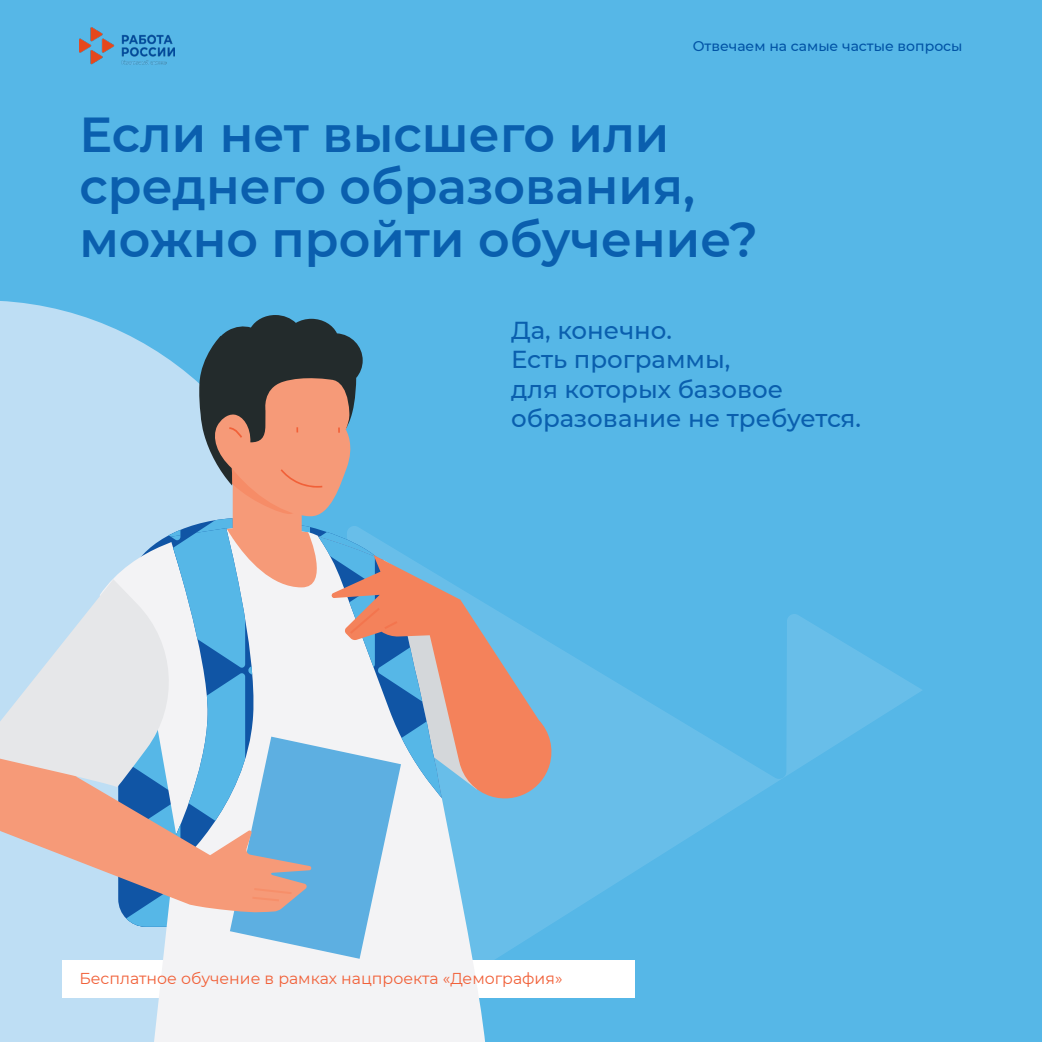
<style>
.page{position:relative;width:1042px;height:1042px;background:#56b7e7}
.page>*{position:absolute;margin:0;border:0;box-sizing:border-box;transform-origin:0 0}
.Заголовок_Большой{font:600 49px/52.5px "Montserrat";color:#0a5fae}
.булиты{font:500 24.5px/29.4px "Montserrat";color:#0a5fae}
.t1{font:15.75px "Montserrat";color:#f16038}
.t2{font:500 14px "Montserrat";color:#0154a6}
</style>
<div class="page">
<img style="left:79px;top:27px;width:95px;height:37px">
<svg style="left:486px;top:614px;width:436px;height:384px"></svg>
<svg style="left:640px;top:614px;width:141px;height:78px"></svg>
<svg style="left:0;top:301px;width:100px;height:741px;background:#b5daf2"></svg>
<div style="left:62px;top:960px;width:573px;height:37px;background:#fff"></div>
<svg style="left:100px;top:804px;width:386px;height:238px;fill:#f3f3f5"></svg>
<svg style="left:477px;top:599px;width:77px;height:205px;background:#ad9e9f"></svg>
<svg style="left:0;top:315px;width:477px;height:644px"></svg>
<p class="t2" style="left:693px;top:37px;width:271px">Отвечаем на самые частые вопросы</p>
<p class="Заголовок_Большой" style="left:79px;top:106px;width:680px">Если нет высшего или среднего образования, можно пройти обучение?</p>
<p class="булиты" style="left:511px;top:314px;width:351px">Да, конечно.<br>Есть программы,<br>для которых базовое образование не требуется.</p>
<p class="t1" style="left:79px;top:968px;width:485px">Бесплатное обучение в рамках нацпроекта «Демография»</p>
</div>
